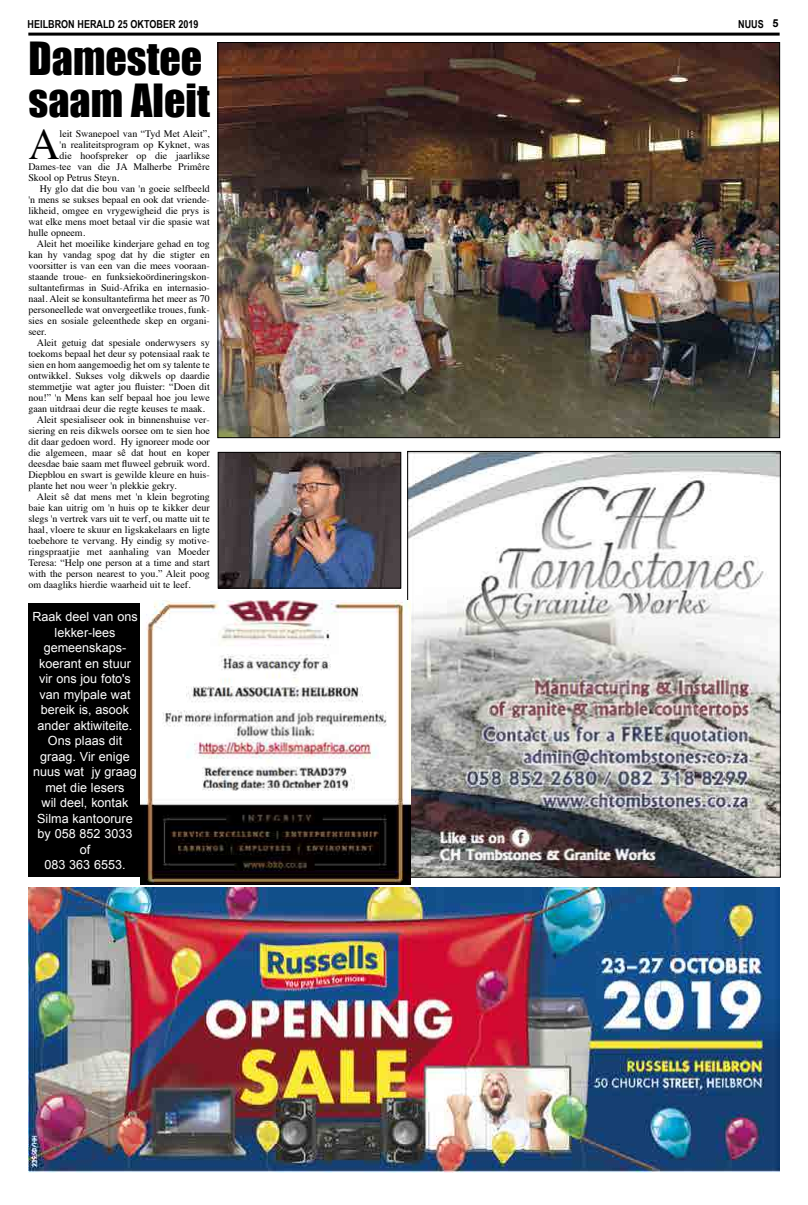
<style>
.page{position:relative;width:808px;height:1205px;background:#fff}
.page>*{position:absolute;margin:0;border:0;box-sizing:border-box;transform-origin:0 0}
.t1{font:43.3px "Times";color:#000}
.t2{font:42px/42px "Impact";color:#000}
.t3{font:12.6px/15.5px "Arial";color:#fff;text-align:center}
.t4{font:700 11px "Arial Narrow";color:#000}
.t5{font:10px "Times";color:#000}
.s1{font-family:"Arial"}
</style>
<div class="page">
<hr style="left:28px;top:33px;width:752px;height:3px;background:#000">
<div style="left:28px;top:603px;width:114px;height:274px;background:#000"></div>
<img style="left:28px;top:888px;width:751px;height:284px">
<img style="left:219px;top:44px;width:559px;height:392px">
<img style="left:220px;top:454px;width:179px;height:132px">
<div style="left:218px;top:452px;width:183px;height:136px;border:1px solid #000"></div>
<img style="left:409px;top:453px;width:369px;height:422px">
<img style="left:140px;top:601px;width:270px;height:284px">
<p class="t4" style="left:28px;top:16px;width:172px">HEILBRON HERALD 25 OKTOBER 2019</p>
<p class="t4" style="left:738px;top:16px;width:42px">NUUS <span class="s1">5</span></p>
<h2 class="t2" style="left:29px;top:37px;width:183px">Damestee saam Aleit</h2>
<h1 class="t1" style="left:28px;top:104px;width:33px">A</h1>
<p class="t5" style="left:60px;top:124px;width:152px">leit Swanepoel van “Tyd Met Aleit”,</p>
<p class="t5" style="left:60px;top:135px;width:152px">'n realiteitsprogram op Kyknet, was</p>
<p class="t5" style="left:60px;top:146px;width:152px">die hoofspreker op die jaarlikse</p>
<p class="t5" style="left:28px;top:157px;width:183px">Dames-tee van die JA Malherbe Primêre</p>
<p class="t5" style="left:28px;top:168px;width:93px">Skool op Petrus Steyn.</p>
<p class="t5" style="left:40px;top:179px;width:172px">Hy glo dat die bou van 'n goeie selfbeeld</p>
<p class="t5" style="left:28px;top:190px;width:183px">'n mens se sukses bepaal en ook dat vriende-</p>
<p class="t5" style="left:28px;top:201px;width:183px">likheid, omgee en vrygewigheid die prys is</p>
<p class="t5" style="left:28px;top:212px;width:183px">wat elke mens moet betaal vir die spasie wat</p>
<p class="t5" style="left:28px;top:223px;width:58px">hulle opneem.</p>
<p class="t5" style="left:37px;top:234px;width:174px">Aleit het moeilike kinderjare gehad en tog</p>
<p class="t5" style="left:28px;top:245px;width:183px">kan hy vandag spog dat hy die stigter en</p>
<p class="t5" style="left:28px;top:256px;width:183px">voorsitter is van een van die mees vooraan-</p>
<p class="t5" style="left:28px;top:267px;width:183px">staande troue- en funksiekoördineringskon-</p>
<p class="t5" style="left:28px;top:278px;width:183px">sultantefirmas in Suid-Afrika en internasio-</p>
<p class="t5" style="left:28px;top:289px;width:183px">naal. Aleit se konsultantefirma het meer as 70</p>
<p class="t5" style="left:28px;top:300px;width:183px">personeellede wat onvergeetlike troues, funk-</p>
<p class="t5" style="left:28px;top:311px;width:183px">sies en sosiale geleenthede skep en organi-</p>
<p class="t5" style="left:28px;top:322px;width:20px">seer.</p>
<p class="t5" style="left:37px;top:333px;width:174px">Aleit getuig dat spesiale onderwysers sy</p>
<p class="t5" style="left:28px;top:344px;width:183px">toekoms bepaal het deur sy potensiaal raak te</p>
<p class="t5" style="left:28px;top:355px;width:183px">sien en hom aangemoedig het om sy talente te</p>
<p class="t5" style="left:28px;top:366px;width:183px">ontwikkel. Sukses volg dikwels op daardie</p>
<p class="t5" style="left:28px;top:377px;width:183px">stemmetjie wat agter jou fluister: “Doen dit</p>
<p class="t5" style="left:28px;top:388px;width:183px">nou!” 'n Mens kan self bepaal hoe jou lewe</p>
<p class="t5" style="left:28px;top:399px;width:178px">gaan uitdraai deur die regte keuses te maak.</p>
<p class="t5" style="left:37px;top:410px;width:174px">Aleit spesialiseer ook in binnenshuise ver-</p>
<p class="t5" style="left:28px;top:421px;width:183px">siering en reis dikwels oorsee om te sien hoe</p>
<p class="t5" style="left:28px;top:432px;width:183px">dit daar gedoen word. Hy ignoreer mode oor</p>
<p class="t5" style="left:28px;top:443px;width:183px">die algemeen, maar sê dat hout en koper</p>
<p class="t5" style="left:28px;top:454px;width:183px">deesdae baie saam met fluweel gebruik word.</p>
<p class="t5" style="left:28px;top:465px;width:183px">Diepblou en swart is gewilde kleure en huis-</p>
<p class="t5" style="left:28px;top:476px;width:150px">plante het nou weer 'n plekkie gekry.</p>
<p class="t5" style="left:37px;top:487px;width:174px">Aleit sê dat mens met 'n klein begroting</p>
<p class="t5" style="left:28px;top:498px;width:183px">baie kan uitrig om 'n huis op te kikker deur</p>
<p class="t5" style="left:28px;top:509px;width:183px">slegs 'n vertrek vars uit te verf, ou matte uit te</p>
<p class="t5" style="left:28px;top:520px;width:183px">haal, vloere te skuur en ligskakelaars en ligte</p>
<p class="t5" style="left:28px;top:531px;width:183px">toebehore te vervang. Hy eindig sy motive-</p>
<p class="t5" style="left:28px;top:542px;width:183px">ringspraatjie met aanhaling van Moeder</p>
<p class="t5" style="left:28px;top:553px;width:183px">Teresa: “Help one person at a time and start</p>
<p class="t5" style="left:28px;top:564px;width:183px">with the person nearest to you.” Aleit poog</p>
<p class="t5" style="left:28px;top:575px;width:164px">om daagliks hierdie waarheid uit te leef.</p>
<p class="t3" style="left:32px;top:609px;width:107px">Raak deel van ons lekker-lees gemeenskaps&shy;koerant en stuur vir ons jou foto's van mylpale wat bereik is, asook ander aktiwiteite.<br>Ons plaas dit graag. Vir enige nuus wat jy graag met die lesers<br>wil deel, kontak<br>Silma kantoorure by 058 852 3033 of<br>083 363 6553.</p>
</div>
